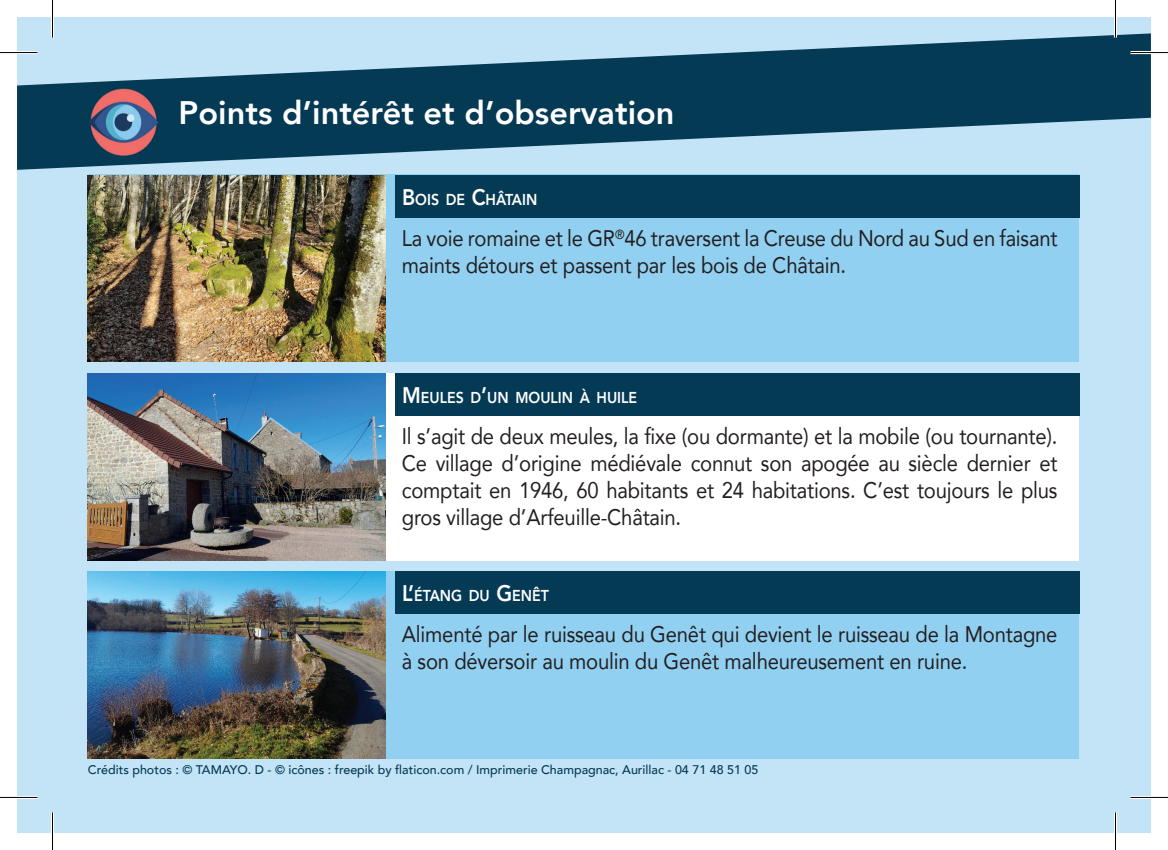
<style>
.page{position:relative;width:1168px;height:850px;background:#fff}
.page>*{position:absolute;margin:0;border:0;box-sizing:border-box;transform-origin:0 0}
.t1{font:800 32.5px "Avenir";color:#fff}
.t2{font:22.5px/27px "Avenir";letter-spacing:-.01em;color:#231f20;scale:.9 1}
.t3{font:800 15.75px "Avenir";color:#fff;scale:.9 1}
.t4{font:500 12.5px "Avenir";color:#053a55}
.s1{font-size:22.5px}
</style>
<div class="page">
<div style="left:17px;top:17px;width:1134px;height:815px;background:#c3e3f6"></div>
<div style="left:89px;top:175px;width:990px;height:187px;background:#91d0f1"></div>
<div style="left:395px;top:175px;width:684px;height:42px;background:#053a55"></div>
<div style="left:89px;top:373px;width:990px;height:186px;background:#fff"></div>
<div style="left:395px;top:373px;width:684px;height:42px;background:#053a55"></div>
<div style="left:89px;top:570px;width:990px;height:187px;background:#91d0f1"></div>
<div style="left:395px;top:570px;width:684px;height:43px;background:#053a55"></div>
<img style="left:88px;top:175px;width:298px;height:187px">
<img style="left:88px;top:373px;width:298px;height:186px">
<img style="left:88px;top:571px;width:298px;height:186px">
<svg style="left:17px;top:33px;width:1134px;height:137px;fill:#053a55"></svg>
<img style="left:89px;top:88px;width:68px;height:68px">
<hr style="left:0;top:51px;width:38px;height:3px;background:#fff">
<hr style="left:1130px;top:51px;width:38px;height:3px;background:#fff">
<hr style="left:0;top:795px;width:38px;height:3px;background:#fff">
<hr style="left:1130px;top:795px;width:38px;height:3px;background:#fff">
<hr style="left:51px;top:0;width:3px;height:38px;background:#fff">
<hr style="left:51px;top:812px;width:3px;height:37px;background:#fff">
<hr style="left:1114px;top:0;width:3px;height:38px;background:#fff">
<hr style="left:1114px;top:812px;width:3px;height:37px;background:#fff">
<hr style="left:0;top:52px;width:38px;height:1px;background:#000">
<hr style="left:1130px;top:52px;width:38px;height:1px;background:#000">
<hr style="left:0;top:796px;width:38px;height:1px;background:#000">
<hr style="left:1130px;top:796px;width:38px;height:1px;background:#000">
<hr style="left:52px;top:0;width:1px;height:38px;background:#000">
<hr style="left:52px;top:812px;width:1px;height:37px;background:#000">
<hr style="left:1115px;top:0;width:1px;height:38px;background:#000">
<hr style="left:1115px;top:812px;width:1px;height:37px;background:#000">
<h1 class="t1" style="left:179px;top:87px;width:497px">Points d’intérêt et d’observation</h1>
<p class="t3" style="left:402px;top:187px;width:152px"><span class="s1">B</span>OIS DE <span class="s1">C</span>HÂTAIN</p>
<p class="t2" style="left:402px;top:224px;width:730px">La voie romaine et le GR<sup>®</sup>46 traversent la Creuse du Nord au Sud en faisant maints détours et passent par les bois de Châtain.</p>
<p class="t3" style="left:402px;top:385px;width:263px"><span class="s1">M</span>EULES D<span class="s1">’</span>UN MOULIN À HUILE</p>
<p class="t2" style="left:402px;top:422px;width:730px;text-align:justify">Il s’agit de deux meules, la fixe (ou dormante) et la mobile (ou tournante).<br>Ce village d’origine médiévale connut son apogée au siècle dernier et comptait en 1946, 60 habitants et 24 habitations. C’est toujours le plus gros village d’Arfeuille-Châtain.</p>
<p class="t3" style="left:402px;top:583px;width:165px"><span class="s1">L’</span>ÉTANG DU <span class="s1">G</span>ENÊT</p>
<p class="t2" style="left:402px;top:619px;width:730px">Alimenté par le ruisseau du Genêt qui devient le ruisseau de la Montagne à son déversoir au moulin du Genêt malheureusement en ruine.</p>
<p class="t4" style="left:88px;top:758px;width:672px">Crédits photos : © TAMAYO. D - © icônes : freepik by flaticon.com / Imprimerie Champagnac, Aurillac - 04 71 48 51 05</p>
</div>
